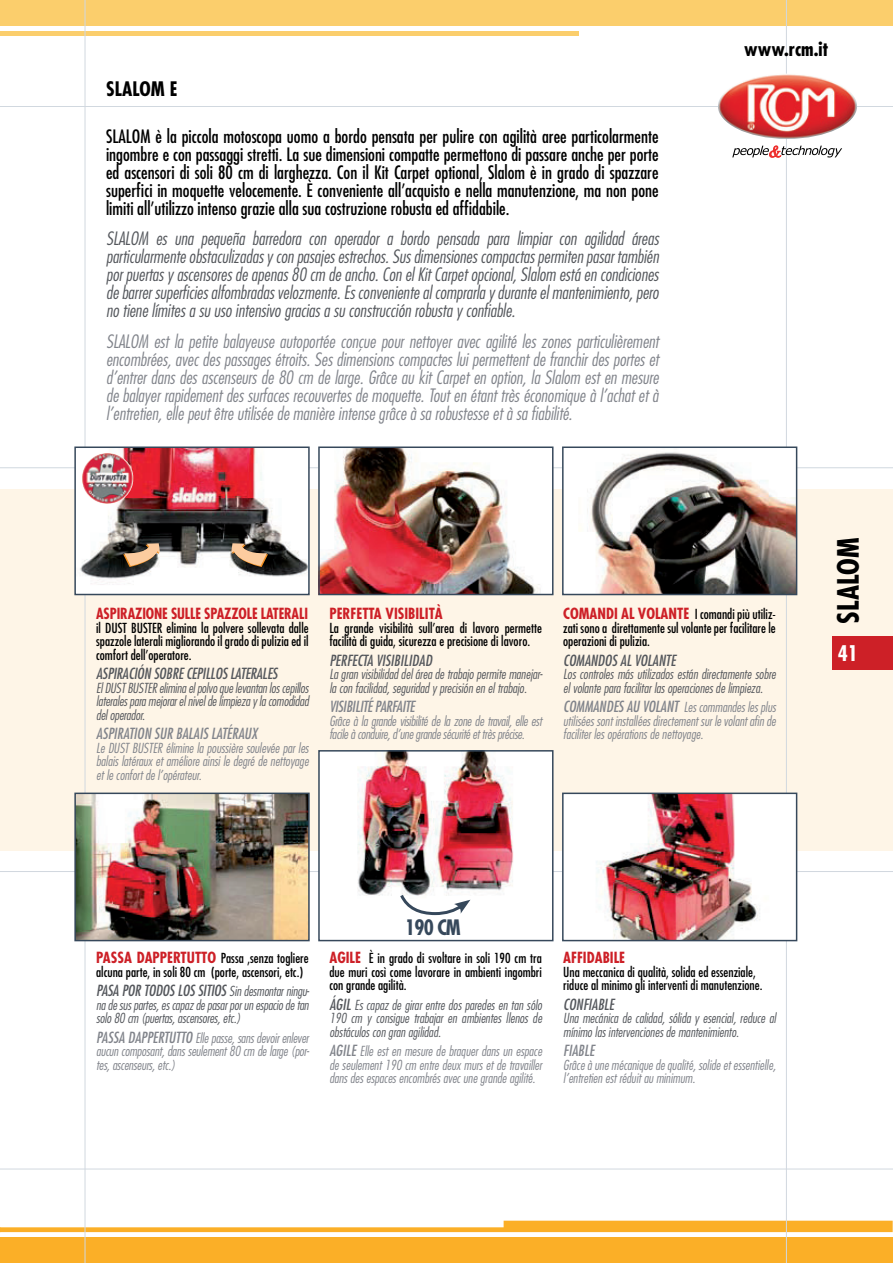
<style>
.page{position:relative;width:893px;height:1263px;background:#fff}
.page>*{position:absolute;margin:0;border:0;box-sizing:border-box;transform-origin:0 0}
.t1{font:700 condensed 28.65px "Futura";color:#000}
.t2{font:700 condensed 21px "Futura";color:#fff}
.t3{font:700 condensed 20.7px "Futura";color:#36485b}
.t4{font:700 condensed 19.5px "Futura";color:#000}
.t5{font:italic 300 condensed 18px/18px "Futura";color:#81848b;text-align:justify}
.t6{font:italic 300 condensed 18px/18px "Futura";color:#54575c;text-align:justify}
.t7{font:condensed 18px/18px "Futura";color:#000;text-align:justify}
.t8{font:italic condensed 15px "Futura";letter-spacing:-.01em;color:#54575c}
.t9{font:italic condensed 15px "Futura";color:#81848b}
.t10{font:700 condensed 15px "Futura";letter-spacing:-.01em;color:#cd2027;scale:.96 1}
.t11{font:700 condensed 15px "Futura";letter-spacing:-.01em;color:#cd2027}
.t12{font:italic condensed 15px "Futura";letter-spacing:-.02em;color:#81848b}
.t13{font:italic 300 condensed 13.5px/13.5px "Futura";color:#54575c}
.t14{font:condensed 13.5px/13.5px "Futura";color:#000}
.t15{font:italic 300 condensed 13.5px/13.5px "Futura";color:#81848b;text-align:justify}
.t16{font:italic 300 condensed 13.5px/13.5px "Futura";letter-spacing:-.02em;color:#81848b}
.s1{font-weight:700;font-size:15px;color:#cd2027}
.s2{font-weight:400;font-size:15px}
.s3{font-weight:300;font-size:13.5px}
</style>
<div class="page">
<div style="left:0;top:0;width:893px;height:26px;background:#fbce6c"></div>
<div style="left:0;top:31px;width:579px;height:5px;background:#fbce6c"></div>
<div style="left:0;top:1237px;width:893px;height:26px;background:#fbaf27"></div>
<svg style="left:0;top:1221px;width:893px;height:11px"></svg>
<div style="left:0;top:489px;width:893px;height:361px;background:#fef5e7"></div>
<hr style="left:0;top:467px;width:893px;height:1px;background:#d1d8df">
<hr style="left:0;top:871px;width:893px;height:1px;background:#d1d8df">
<hr style="left:0;top:106px;width:893px;height:1px;background:#d1d8df">
<hr style="left:786px;top:0;width:1px;height:1263px;background:#d1d8df">
<hr style="left:0;top:1169px;width:893px;height:1px;background:#d1d8df">
<svg style="left:732px;top:145px;width:110px;height:13px"></svg>
<img style="left:718px;top:74px;width:139px;height:65px;border-radius:50%">
<hr style="left:85px;top:0;width:1px;height:1263px;background:#d1d8df">
<div style="left:832px;top:636px;width:61px;height:34px;background:#cd2027"></div>
<img style="left:565px;top:450px;width:229px;height:142px">
<div style="left:562px;top:447px;width:235px;height:148px;border:2px solid #36485b"></div>
<img style="left:77px;top:450px;width:230px;height:142px">
<div style="left:74px;top:447px;width:236px;height:148px;border:2px solid #36485b"></div>
<img style="left:321px;top:450px;width:229px;height:142px">
<div style="left:318px;top:447px;width:235px;height:148px;border:2px solid #36485b"></div>
<img style="left:565px;top:796px;width:229px;height:142px">
<div style="left:562px;top:793px;width:235px;height:148px;border:2px solid #36485b"></div>
<img style="left:77px;top:796px;width:230px;height:142px">
<div style="left:74px;top:793px;width:236px;height:148px;border:2px solid #36485b"></div>
<div style="left:319px;top:751px;width:234px;height:190px;background:#fff"></div>
<img style="left:357px;top:753px;width:157px;height:143px">
<div style="left:318px;top:750px;width:235px;height:191px;border:2px solid #36485b"></div>
<img style="left:82px;top:453px;width:51px;height:51px;border-radius:50%">
<svg style="left:398px;top:892px;width:72px;height:24px"></svg>
<svg style="left:231px;top:543px;width:37px;height:24px"></svg>
<svg style="left:123px;top:543px;width:37px;height:24px"></svg>
<h3 class="t4" style="left:106px;top:80px;width:73px">SLALOM E</h3>
<p class="t7" style="left:106px;top:128px;width:554px">SLALOM è la piccola motoscopa uomo a bordo pensata per pulire con agilità aree particolarmente ingombre e con passaggi stretti. La sue dimensioni compatte permettono di passare anche per porte ed ascensori di soli 80 cm di larghezza. Con il Kit Carpet optional, Slalom è in grado di spazzare superfici in moquette velocemente. È conveniente all’acquisto e nella manutenzione, ma non pone limiti all’utilizzo intenso grazie alla sua costruzione robusta ed affidabile.</p>
<p class="t6" style="left:106px;top:230px;width:554px">SLALOM es una pequeña barredora con operador a bordo pensada para limpiar con agilidad áreas particularmente obstaculizadas y con pasajes estrechos. Sus dimensiones compactas permiten pasar también por puertas y ascensores de apenas 80 cm de ancho. Con el Kit Carpet opcional, Slalom está en condiciones de barrer superficies alfombradas velozmente. Es conveniente al comprarla y durante el mantenimiento, pero no tiene límites a su uso intensivo gracias a su construcción robusta y confiable.</p>
<p class="t5" style="left:106px;top:333px;width:554px">SLALOM est la petite balayeuse autoportée conçue pour nettoyer avec agilité les zones particulièrement encombrées, avec des passages étroits. Ses dimensions compactes lui permettent de franchir des portes et d’entrer dans des ascenseurs de 80 cm de large. Grâce au kit Carpet en option, la Slalom est en mesure de balayer rapidement des surfaces recouvertes de moquette. Tout en étant très économique à l’achat et à l’entretien, elle peut être utilisée de manière intense grâce à sa robustesse et à sa fiabilité.</p>
<h3 class="t4" style="left:744px;top:40px;width:86px">www.rcm.it</h3>
<p class="t10" style="left:96px;top:607px;width:222px">ASPIRAZIONE SULLE SPAZZOLE LATERALI</p>
<p class="t14" style="left:96px;top:622px;width:214px">il DUST BUSTER elimina la polvere sollevata dalle</p>
<p class="t14" style="left:96px;top:635px;width:214px">spazzole laterali migliorando il grado di pulizia ed il comfort dell’operatore.</p>
<p class="t8" style="left:96px;top:667px;width:183px">ASPIRACIÓN SOBRE CEPILLOS LATERALES</p>
<p class="t13" style="left:96px;top:682px;width:214px;text-align:justify">El DUST BUSTER elimina el polvo que levantan los cepillos laterales para mejorar el nivel de limpieza y la comodidad del operador.</p>
<p class="t9" style="left:96px;top:727px;width:163px">ASPIRATION SUR BALAIS LATÉRAUX</p>
<p class="t15" style="left:96px;top:742px;width:214px">Le DUST BUSTER élimine la poussière soulevée par les balais latéraux et améliore ainsi le degré de nettoyage et le confort de l’opérateur.</p>
<p class="t11" style="left:329px;top:607px;width:115px">PERFETTA VISIBILITÀ</p>
<p class="t14" style="left:329px;top:622px;width:214px">La grande visibilità sull’area di lavoro permette facilità di guida, sicurezza e precisione di lavoro.</p>
<p class="t8" style="left:329px;top:653px;width:104px">PERFECTA VISIBILIDAD</p>
<p class="t13" style="left:329px;top:668px;width:215px">La gran visibilidad del área de trabajo permite manejar&shy;la con facilidad, seguridad y precisión en el trabajo.</p>
<p class="t12" style="left:329px;top:700px;width:87px">VISIBILITÉ PARFAITE</p>
<p class="t16" style="left:329px;top:715px;width:214px">Grâce à la grande visibilité de la zone de travail, elle est facile à conduire, d’une grande sécurité et très précise.</p>
<p class="t14" style="left:563px;top:609px;width:214px;text-align:justify"><span class="s1">COMANDI AL VOLANTE</span> I comandi più utiliz&shy;zati sono a direttamente sul volante per facilitare le operazioni di pulizia.</p>
<p class="t8" style="left:563px;top:653px;width:114px">COMANDOS AL VOLANTE</p>
<p class="t13" style="left:563px;top:668px;width:214px">Los controles más utilizados están directamente sobre el volante para facilitar las operaciones de limpieza.</p>
<p class="t15" style="left:563px;top:701px;width:214px"><span class="s2">COMMANDES AU VOLANT</span> Les commandes les plus utilisées sont installées directement sur le volant afin de faciliter les opérations de nettoyage.</p>
<h1 class="t1" style="left:835px;top:624px;width:88px;rotate:-90deg">SLALOM</h1>
<h2 class="t2" style="left:838px;top:644px;width:22px">41</h2>
<p class="t14" style="left:96px;top:952px;width:214px"><span class="s1">PASSA DAPPERTUTTO</span> Passa ,senza togliere alcuna parte, in soli 80 cm (porte, ascensori, etc.)</p>
<p class="t8" style="left:96px;top:984px;width:215px">PASA POR TODOS LOS SITIOS <span class="s3">Sin desmontar ningu-</span></p>
<p class="t13" style="left:96px;top:999px;width:214px">na de sus partes, es capaz de pasar por un espacio de tan solo 80 cm (puertas, ascensores, etc.)</p>
<p class="t15" style="left:96px;top:1032px;width:215px"><span class="s2">PASSA DAPPERTUTTO</span> Elle passe, sans devoir enlever aucun composant, dans seulement 80 cm de large (por&shy;tes, ascenseurs, etc.)</p>
<h3 class="t3" style="left:405px;top:919px;width:57px">190 CM</h3>
<p class="t14" style="left:329px;top:952px;width:214px;text-align:justify"><span class="s1">AGILE</span> È in grado di svoltare in soli 190 cm tra due muri così come lavorare in ambienti ingombri con grande agilità.</p>
<p class="t13" style="left:329px;top:999px;width:214px;text-align:justify"><span class="s2">ÁGIL</span> Es capaz de girar entre dos paredes en tan sólo 190 cm y consigue trabajar en ambientes llenos de obstáculos con gran agilidad.</p>
<p class="t15" style="left:329px;top:1045px;width:214px"><span class="s2">AGILE</span> Elle est en mesure de braquer dans un espace de seulement 190 cm entre deux murs et de travailler dans des espaces encombrés avec une grande agilité.</p>
<p class="t11" style="left:563px;top:951px;width:63px">AFFIDABILE</p>
<p class="t14" style="left:563px;top:966px;width:201px">Una meccanica di qualità, solida ed essenziale, riduce al minimo gli interventi di manutenzione.</p>
<p class="t8" style="left:563px;top:997px;width:52px">CONFIABLE</p>
<p class="t13" style="left:563px;top:1012px;width:214px">Una mecánica de calidad, sólida y esencial, reduce al mínimo las intervenciones de mantenimiento.</p>
<p class="t9" style="left:563px;top:1044px;width:33px">FIABLE</p>
<p class="t15" style="left:563px;top:1059px;width:214px">Grâce à une mécanique de qualité, solide et essentielle, l’entretien est réduit au minimum.</p>
</div>
